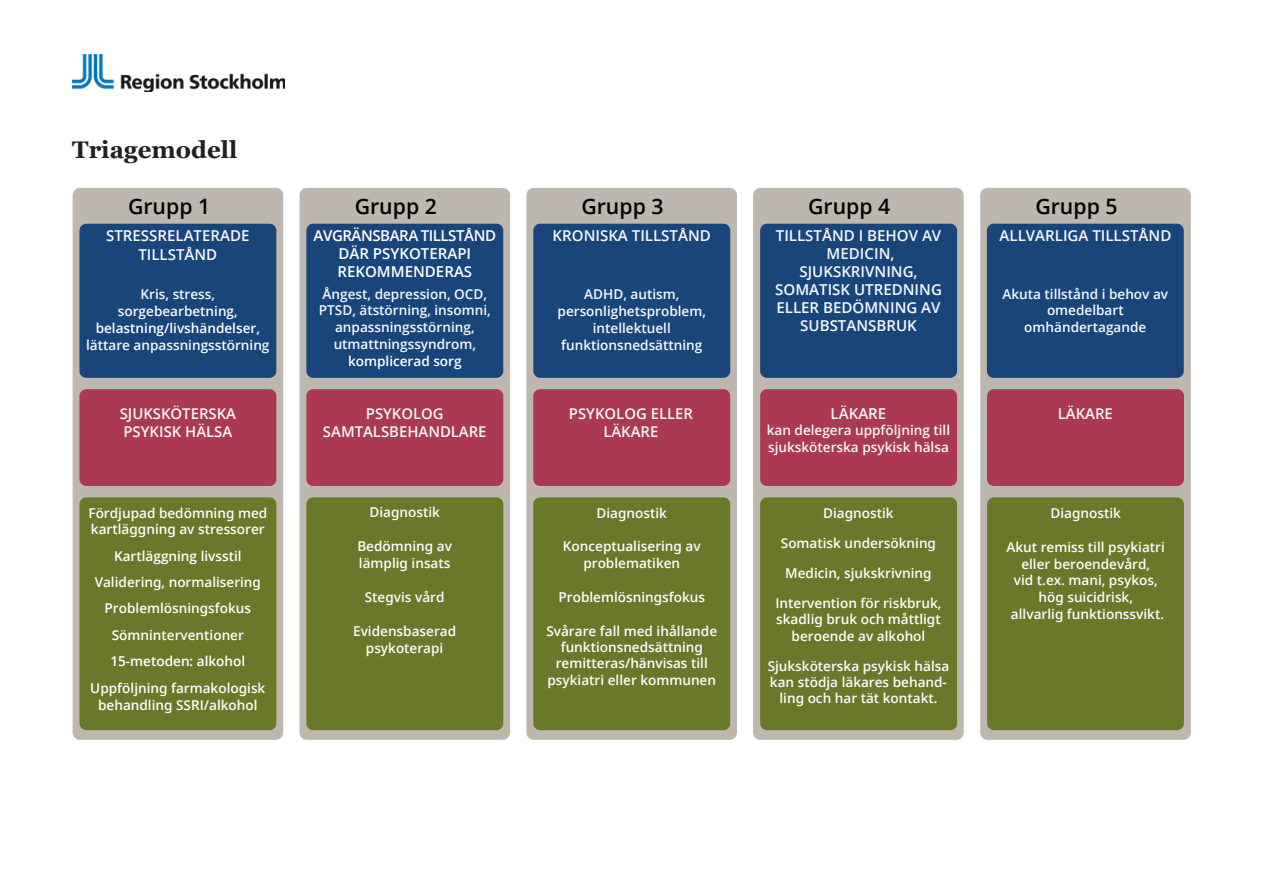
<style>
.page{position:relative;width:1263px;height:893px;background:#fff}
.page>*{position:absolute;margin:0;border:0;box-sizing:border-box;transform-origin:0 0}
.t1{font:700 24px "Georgia";color:#231f20}
.t2{font:600 21.3px "Open Sans";color:#000}
.t3{font:600 15px/18px "Open Sans";color:#f7f7f9;text-align:center}
.t4{font:600 15px/18px "Open Sans";color:#fff;text-align:center}
.t5{font:600 14.85px/17.9px "Open Sans";color:#f7f7f9;text-align:center}
.t6{font:600 13.65px/16.4px "Open Sans";color:#fcfcfc;text-align:center}
.t7{font:600 13.65px/16.8px "Open Sans";color:#f7f7f9;text-align:center}
.s1{color:#fff}
.s2{color:#f7f7f9}
</style>
<div class="page">
<div style="left:299px;top:188px;width:211px;height:552px;background:#bdb7b0;border-radius:7px"></div>
<div style="left:526px;top:188px;width:211px;height:552px;background:#bdb7b0;border-radius:7px"></div>
<div style="left:753px;top:188px;width:211px;height:552px;background:#bdb7b0;border-radius:7px"></div>
<div style="left:980px;top:188px;width:211px;height:552px;background:#bdb7b0;border-radius:7px"></div>
<div style="left:73px;top:188px;width:210px;height:552px;background:#bdb7b0;border-radius:7px"></div>
<div style="left:79px;top:224px;width:197px;height:154px;background:#1a457b;border-radius:7px"></div>
<div style="left:533px;top:224px;width:197px;height:154px;background:#1a457b;border-radius:7px"></div>
<div style="left:760px;top:224px;width:197px;height:154px;background:#1a457b;border-radius:7px"></div>
<div style="left:987px;top:224px;width:197px;height:154px;background:#1a457b;border-radius:7px"></div>
<div style="left:306px;top:224px;width:197px;height:154px;background:#1a457b;border-radius:7px"></div>
<div style="left:79px;top:389px;width:197px;height:97px;background:#aa3951;border-radius:7px"></div>
<div style="left:306px;top:389px;width:197px;height:97px;background:#aa3951;border-radius:7px"></div>
<div style="left:533px;top:389px;width:197px;height:97px;background:#aa3951;border-radius:7px"></div>
<div style="left:760px;top:389px;width:197px;height:97px;background:#aa3951;border-radius:7px"></div>
<div style="left:987px;top:389px;width:197px;height:97px;background:#aa3951;border-radius:7px"></div>
<div style="left:79px;top:497px;width:197px;height:233px;background:#6a7929;border-radius:7px"></div>
<div style="left:306px;top:497px;width:197px;height:233px;background:#6a7929;border-radius:7px"></div>
<div style="left:533px;top:497px;width:197px;height:233px;background:#6a7929;border-radius:7px"></div>
<div style="left:760px;top:497px;width:197px;height:233px;background:#6a7929;border-radius:7px"></div>
<div style="left:987px;top:497px;width:197px;height:233px;background:#6a7929;border-radius:7px"></div>
<img style="left:73px;top:54px;width:212px;height:38px">
<p class="t1" style="left:72px;top:135px;width:167px">Triagemodell</p>
<p class="t2" style="left:128px;top:192px;width:84px">Grupp 1</p>
<p class="t2" style="left:355px;top:191px;width:84px">Grupp 2</p>
<p class="t2" style="left:581px;top:192px;width:84px">Grupp 3</p>
<p class="t2" style="left:808px;top:191px;width:84px">Grupp 4</p>
<p class="t2" style="left:1035px;top:191px;width:84px">Grupp 5</p>
<p class="t3" style="left:106px;top:226px;width:145px;line-height:18.6px">STRESSRELATERADE<br>TILLSTÅND</p>
<p class="t4" style="left:314px;top:226px;width:184px">AVGRÄNSBARA TILLSTÅND<br>DÄR PSYKOTERAPI<br>REKOMMENDERAS</p>
<p class="t3" style="left:553px;top:226px;width:160px">KRONISKA TILLSTÅND</p>
<p class="t3" style="left:776px;top:226px;width:167px">TILLSTÅND I BEHOV AV</p>
<p class="t3" style="left:1000px;top:226px;width:173px">ALLVARLIGA TILLSTÅND</p>
<p class="t3" style="left:775px;top:244px;width:168px">MEDICIN,<br>SJUKSKRIVNING,<br>SOMATISK UTREDNING<br>ELLER BEDÖMNING AV<br>SUBSTANSBRUK</p>
<p class="t7" style="left:86px;top:285px;width:185px">Kris, stress, sorgebearbetning, <span class="s1">belastning/livshändelser, </span>lättare anpassningsstörning</p>
<p class="t7" style="left:319px;top:285px;width:173px">Ångest, depression, OCD,<br>PTSD, ätstörning, insomni, anpassningsstörning, utmattningssyndrom, <span class="s1">komplicerad sorg</span></p>
<p class="t7" style="left:558px;top:285px;width:150px">ADHD, autism, personlighetsproblem, intellektuell funktionsnedsättning</p>
<p class="t7" style="left:1002px;top:285px;width:167px">Akuta tillstånd i behov av omedelbart omhändertagande</p>
<p class="t5" style="left:120px;top:404px;width:118px;text-align:left">SJUKSKÖTERSKA<br>PSYKISK HÄLSA</p>
<p class="t5" style="left:323px;top:404px;width:165px">PSYKOLOG<br>SAMTALSBEHANDLARE</p>
<p class="t5" style="left:569px;top:404px;width:126px">PSYKOLOG ELLER<br>LÄKARE</p>
<p class="t3" style="left:831px;top:404px;width:57px">LÄKARE</p>
<p class="t5" style="left:1058px;top:405px;width:57px">LÄKARE</p>
<p class="t7" style="left:767px;top:422px;width:185px;line-height:16.4px;text-align:left">kan delegera uppföljning till sjuksköterska psykisk hälsa</p>
<p class="t6" style="left:88px;top:504px;width:180px;text-align:left">Fördjupad bedömning med kartläggning av stressorer</p>
<p class="t6" style="left:90px;top:542px;width:177px;line-height:26.5px"><span class="s1">Kartläggning livsstil<br></span>Validering, normalisering<br>Problemlösningsfokus<br>Sömninterventioner<br><span class="s1">15-metoden: alkohol<br></span>Uppföljning farmakologisk</p>
<p class="t6" style="left:98px;top:696px;width:161px">behandling SSR<span class="s2">I</span>/alkohol</p>
<p class="t6" style="left:369px;top:504px;width:72px">Diagnostik</p>
<p class="t6" style="left:357px;top:537px;width:96px;line-height:17px;text-align:left">Bedömning av lämplig insats</p>
<p class="t6" style="left:365px;top:588px;width:81px">Stegvis vård</p>
<p class="t6" style="left:353px;top:622px;width:105px;line-height:17px">Evidensbaserad psykoterapi</p>
<p class="t6" style="left:596px;top:504px;width:72px">Diagnostik</p>
<p class="t6" style="left:563px;top:538px;width:139px;line-height:16.8px">Konceptualisering av problematiken</p>
<p class="t6" style="left:558px;top:589px;width:148px">Problemlösningsfokus</p>
<p class="t6" style="left:546px;top:622px;width:172px">Svårare fall med ihållande funktionsnedsättning <span class="s1">remitteras/hänvisas</span> till psykiatri eller kommunen</p>
<p class="t6" style="left:775px;top:498px;width:167px;line-height:29.8px">Diagnostik<br>Somatisk undersökning<br>Medicin, sjukskrivning<br><span class="s2">I</span>ntervention för riskbruk,</p>
<p class="t6" style="left:776px;top:610px;width:166px;line-height:16.8px">skadlig bruk och måttligt beroende av alkohol</p>
<p class="t6" style="left:768px;top:657px;width:183px">Sjuksköterska psykisk hälsa kan stödja läkares behand&shy;ling och har tät kontakt.</p>
<p class="t6" style="left:1050px;top:504px;width:72px">Diagnostik</p>
<p class="t6" style="left:1006px;top:538px;width:160px;line-height:17px">Akut remiss till psykiatri eller beroendevård,<br>vid t.ex. mani, psykos, hög suicidrisk,<br>allvarlig funktionssvikt.</p>
</div>
